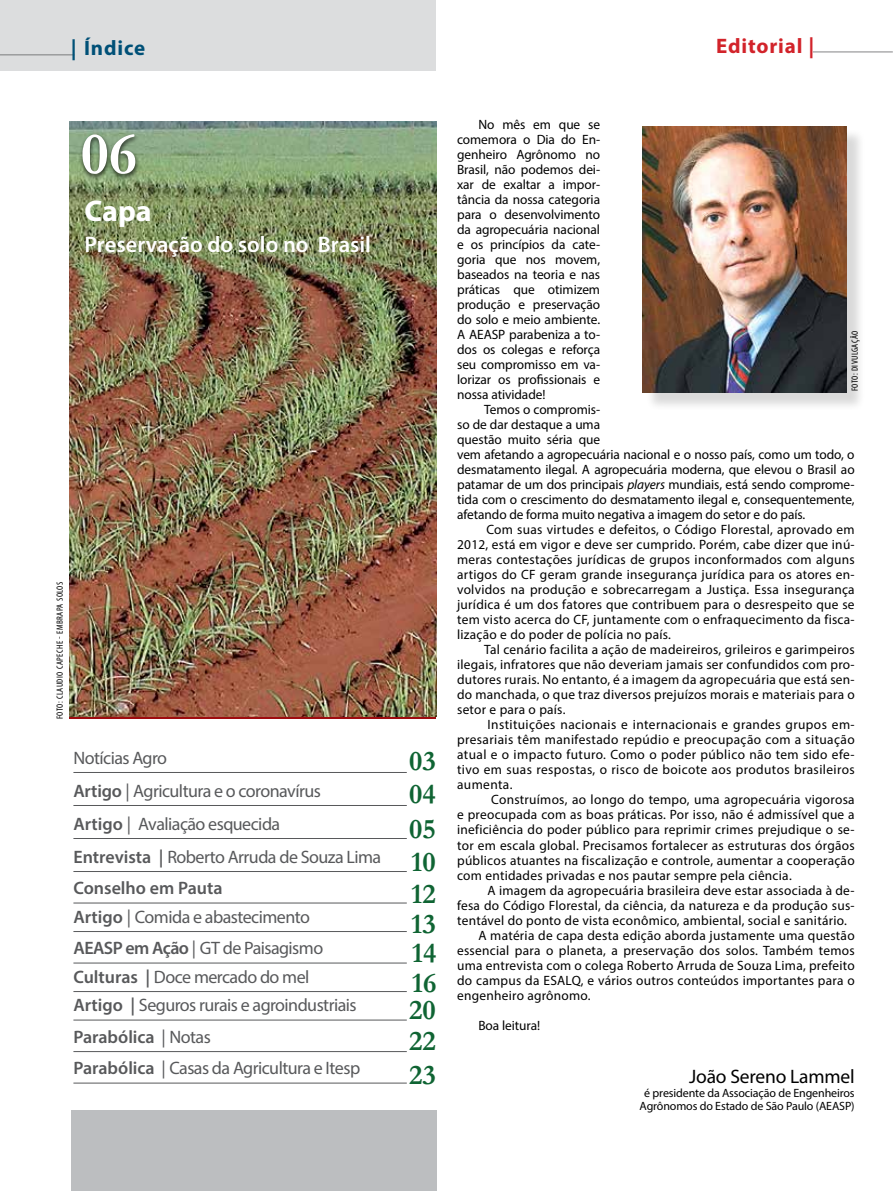
<style>
.page{position:relative;width:893px;height:1191px;background:#fff}
.page>*{position:absolute;margin:0;border:0;box-sizing:border-box;transform-origin:0 0}
.t1{font:700 60px "Garamond";color:#fff}
.t2{font:700 30px "Myriad Pro";color:#fff}
.t3{font:700 28.5px/28.8px "Garamond";color:#0f6433;text-align:justify}
.t4{font:600 22.5px "Myriad Pro";color:#fff}
.t5{font:700 21px "Myriad Pro";letter-spacing:.04em;color:#d2232a}
.t6{font:700 21px "Myriad Pro";letter-spacing:.04em;color:#005077}
.t7{font:19.5px "Myriad Pro";letter-spacing:-.01em;color:#000}
.t8{font:18px/32.5px "Myriad Pro";letter-spacing:-.03em;color:#58595b}
.t9{font:13.5px/15px "Myriad Pro";letter-spacing:.02em;color:#000;text-align:justify}
.t10{font:13.5px/15px "Myriad Pro";letter-spacing:-.005em;color:#000}
.t11{font:12px/13.5px "Myriad Pro";letter-spacing:-.01em;color:#000;text-align:center}
.t12{font:condensed 9px "Myriad Pro";letter-spacing:.05em;color:#000}
.s1{font-weight:600}
.s2{font-style:italic}
</style>
<div class="page">
<div style="left:0;top:0;width:436px;height:70px;background:#dcddde"></div>
<hr style="left:0;top:54px;width:74px;height:2px;background:#58595b">
<div style="left:71px;top:1110px;width:365px;height:81px;background:#bcbec0"></div>
<hr style="left:813px;top:51px;width:80px;height:2px;background:#58595b">
<img style="left:69px;top:121px;width:367px;height:595px">
<div style="left:79px;top:132px;width:61px;height:49px;background:#000;opacity:.75"></div>
<div style="left:645px;top:128px;width:220px;height:283px;background:#000;opacity:.15"></div>
<img style="left:643px;top:126px;width:203px;height:266px">
<hr style="left:73px;top:772px;width:334px;height:1px;background:#58595b">
<hr style="left:73px;top:805px;width:334px;height:1px;background:#58595b">
<hr style="left:73px;top:838px;width:334px;height:1px;background:#58595b">
<hr style="left:73px;top:871px;width:334px;height:1px;background:#58595b">
<hr style="left:73px;top:902px;width:334px;height:1px;background:#58595b">
<hr style="left:73px;top:931px;width:334px;height:1px;background:#58595b">
<hr style="left:73px;top:962px;width:334px;height:1px;background:#58595b">
<hr style="left:73px;top:991px;width:334px;height:1px;background:#58595b">
<hr style="left:73px;top:1019px;width:334px;height:1px;background:#58595b">
<hr style="left:73px;top:1051px;width:334px;height:1px;background:#58595b">
<hr style="left:73px;top:1082px;width:334px;height:1px;background:#58595b">
<h3 class="t6" style="left:71px;top:34px;width:76px">| Índice</h3>
<h3 class="t5" style="left:716px;top:32px;width:100px">Editorial |</h3>
<h1 class="t1" style="left:81px;top:118px;width:58px">06</h1>
<h2 class="t2" style="left:85px;top:191px;width:69px">Capa</h2>
<h3 class="t4" style="left:85px;top:230px;width:288px">Preservação do solo no Brasil</h3>
<p class="t12" style="left:54px;top:719px;width:139px;rotate:-90deg">FOTO: CLAUDIO CAPECHE - EMBRAPA SOLOS</p>
<h3 class="t8" style="left:73px;top:741px;width:309px">Notícias Agro<br><span class="s1">Artigo</span> | Agricultura e o coronavírus<br><span class="s1">Artigo</span> | Avaliação esquecida<br><span class="s1">Entrevista |</span> Roberto Arruda de Souza Lima<br><span class="s1">Conselho em Pauta</span></h3>
<h3 class="t8" style="left:73px;top:900px;width:251px;line-height:31.5px"><span class="s1">Artigo</span> | Comida e abastecimento<br><span class="s1">AEASP em Ação</span> | GT de Paisagismo</h3>
<h3 class="t8" style="left:73px;top:962px;width:285px;line-height:28.5px"><span class="s1">Culturas |</span> Doce mercado do mel<br><span class="s1">Artigo |</span> Seguros rurais e agroindustriais</h3>
<h3 class="t8" style="left:73px;top:1020px;width:288px;line-height:31.5px"><span class="s1">Parabólica</span> | Notas<br><span class="s1">Parabólica</span> | Casas da Agricultura e Itesp</h3>
<h3 class="t3" style="left:409px;top:746px;width:28px">03</h3>
<h3 class="t3" style="left:409px;top:779px;width:28px">04</h3>
<h3 class="t3" style="left:409px;top:814px;width:28px">05</h3>
<h3 class="t3" style="left:411px;top:847px;width:26px">10</h3>
<h3 class="t3" style="left:411px;top:879px;width:26px">12</h3>
<h3 class="t3" style="left:409px;top:908px;width:29px">13<br>14<br>16<br>20</h3>
<h3 class="t3" style="left:409px;top:1026px;width:28px">22</h3>
<h3 class="t3" style="left:409px;top:1060px;width:28px">23</h3>
<p class="t9" style="left:457px;top:117px;width:145px;text-indent:21px">No mês em que se comemora o Dia do En&shy;genheiro Agrônomo no Brasil, não podemos dei&shy;xar de exaltar a impor&shy;tância da nossa categoria para o desenvolvimento da agropecuária nacional e os princípios da cate&shy;goria que nos movem, baseados na teoria e nas práticas que otimizem produção e preservação do solo e meio ambiente.<br>A AEASP parabeniza a to&shy;dos os colegas e reforça seu compromisso em va&shy;lorizar os profissionais e nossa atividade!</p>
<p class="t10" style="left:457px;top:402px;width:399px;text-indent:27px">Temos o compromis-<br>so de dar destaque a uma<br>questão muito séria que<br>vem afetando a agropecuária nacional e o nosso país, como um todo, o desmatamento ilegal. A agropecuária moderna, que elevou o Brasil ao patamar de um dos principais <span class="s2">players</span> mundiais, está sendo comprome&shy;tida com o crescimento do desmatamento ilegal e, consequentemente, afetando de forma muito negativa a imagem do setor e do país.</p>
<p class="t9" style="left:457px;top:522px;width:399px;text-indent:29px">Com suas virtudes e defeitos, o Código Florestal, aprovado em 2012, está em vigor e deve ser cumprido. Porém, cabe dizer que inú&shy;meras contestações jurídicas de grupos inconformados com alguns artigos do CF geram grande insegurança jurídica para os atores en&shy;volvidos na produção e sobrecarregam a Justiça. Essa insegurança jurídica é um dos fatores que contribuem para o desrespeito que se tem visto acerca do CF, juntamente com o enfraquecimento da fisca&shy;lização e do poder de polícia no país.</p>
<p class="t9" style="left:457px;top:642px;width:399px;text-indent:27px">Tal cenário facilita a ação de madeireiros, grileiros e garimpeiros ilegais, infratores que não deveriam jamais ser confundidos com pro&shy;dutores rurais. No entanto, é a imagem da agropecuária que está sen&shy;do manchada, o que traz diversos prejuízos morais e materiais para o setor e para o país.</p>
<p class="t9" style="left:457px;top:717px;width:399px;text-indent:30px">Instituições nacionais e internacionais e grandes grupos em&shy;presariais têm manifestado repúdio e preocupação com a situação atual e o impacto futuro. Como o poder público não tem sido efe&shy;tivo em suas respostas, o risco de boicote aos produtos brasileiros aumenta.</p>
<p class="t9" style="left:457px;top:792px;width:399px;text-indent:34px">Construímos, ao longo do tempo, uma agropecuária vigorosa e preocupada com as boas práticas. Por isso, não é admissível que a ineficiência do poder público para reprimir crimes prejudique o se&shy;tor em escala global. Precisamos fortalecer as estruturas dos órgãos públicos atuantes na fiscalização e controle, aumentar a cooperação com entidades privadas e nos pautar sempre pela ciência.</p>
<p class="t9" style="left:488px;top:882px;width:369px">A imagem da agropecuária brasileira deve estar associada à de-</p>
<p class="t9" style="left:457px;top:897px;width:399px">fesa do Código Florestal, da ciência, da natureza e da produção sus-</p>
<p class="t9" style="left:457px;top:912px;width:391px">tentável do ponto de vista econômico, ambiental, social e sanitário.</p>
<p class="t9" style="left:478px;top:927px;width:378px">A matéria de capa desta edição aborda justamente uma questão</p>
<p class="t9" style="left:457px;top:942px;width:399px">essencial para o planeta, a preservação dos solos. Também temos</p>
<p class="t9" style="left:457px;top:957px;width:399px">uma entrevista com o colega Roberto Arruda de Souza Lima, prefeito</p>
<p class="t9" style="left:457px;top:972px;width:399px">do campus da ESALQ, e vários outros conteúdos importantes para o</p>
<p class="t9" style="left:457px;top:987px;width:135px">engenheiro agrônomo.</p>
<p class="t10" style="left:478px;top:1017px;width:63px">Boa leitura!</p>
<p class="t12" style="left:849px;top:391px;width:62px;rotate:-90deg">FOTO: DIVULGAÇÃO</p>
<h3 class="t7" style="left:689px;top:1064px;width:167px">João Sereno Lammel</h3>
<p class="t11" style="left:640px;top:1085px;width:217px">é presidente da Associação de Engenheiros<br>Agrônomos do Estado de São Paulo (AEASP)</p>
</div>
